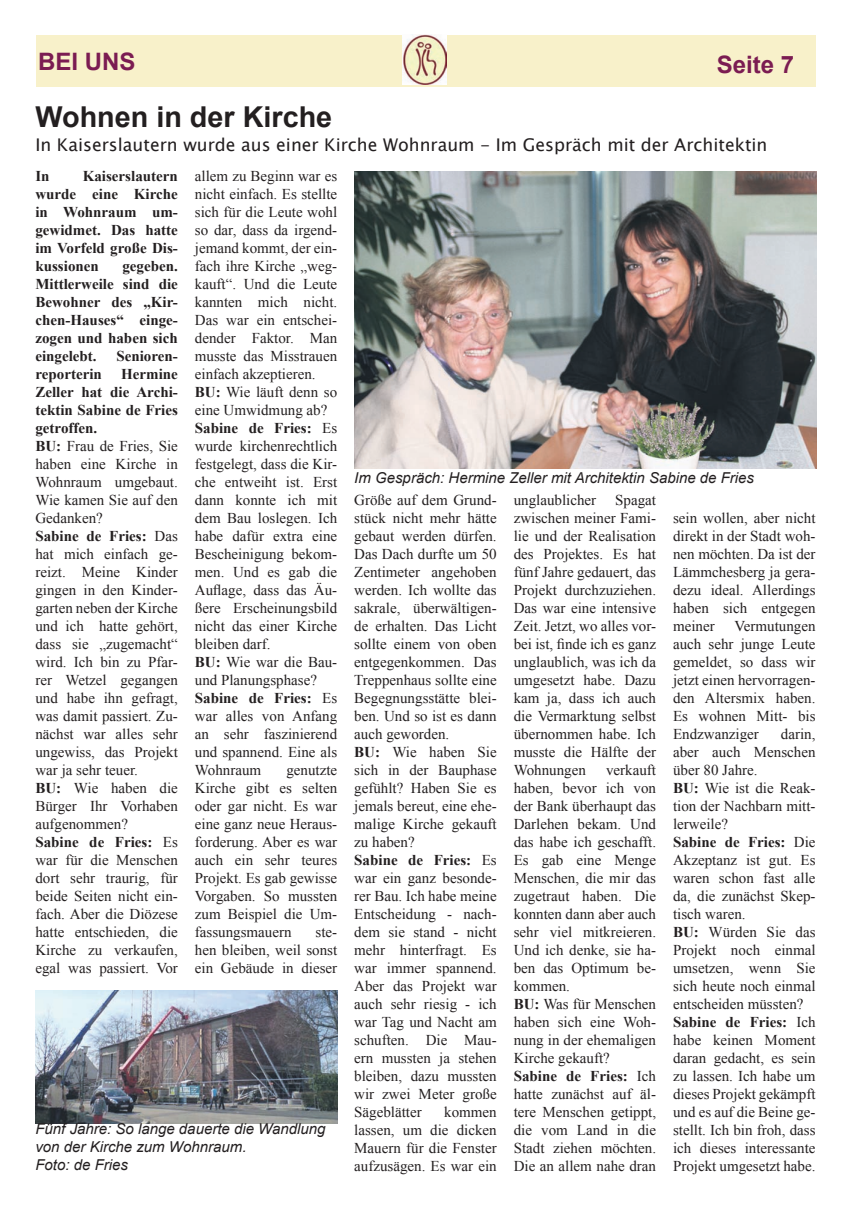
<style>
.page{position:relative;width:851px;height:1205px;background:#fff}
.page>*{position:absolute;margin:0;border:0;box-sizing:border-box;transform-origin:0 0}
.Standardüberschrift{font:700 28.75px "Arial";color:#231f20}
.t1{font:700 24px "Arial";color:#7b1c52}
.Standartuntertitel{font:17.5px "Lucida Sans Unicode";color:#231f20}
.Haupttext{font:15px/18px "Times New Roman";color:#231f20;text-align:justify}
.Haupttext-2{font:700 15px/18px "Times New Roman";color:#231f20;text-align:justify}
.Bildunterschrift{font:italic 15px/18px "Arial";color:#231f20}
.s1{font-weight:700}
</style>
<div class="page">
<div style="left:36px;top:35px;width:779px;height:52px;background:#f8f1ca"></div>
<img style="left:402px;top:35px;width:44px;height:50px">
<img style="left:354px;top:171px;width:462px;height:297px">
<img style="left:35px;top:990px;width:302px;height:133px">
<p class="t1" style="left:38px;top:46px;width:99px">BEI UNS</p>
<p class="t1" style="left:716px;top:48px;width:79px">Seite 7</p>
<p class="Standardüberschrift" style="left:35px;top:97px;width:298px">Wohnen in der Kirche</p>
<p class="Standartuntertitel" style="left:35px;top:131px;width:733px">In Kaiserslautern wurde aus einer Kirche Wohnraum - Im Gespräch mit der Architektin</p>
<p class="Haupttext-2" style="left:35px;top:166px;width:16px">In</p>
<p class="Haupttext" style="left:195px;top:166px;width:144px">allem zu Beginn war es nicht einfach. Es stellte sich für die Leute wohl so dar, dass da irgend&shy;jemand kommt, der ein&shy;fach ihre Kirche „weg&shy;kauft“. Und die Leute kannten mich nicht.<br>Das war ein entschei&shy;dender Faktor. Man musste das Misstrauen einfach akzeptieren.</p>
<p class="Haupttext" style="left:195px;top:382px;width:144px"><span class="s1">BU:</span> Wie läuft denn so eine Umwidmung ab?</p>
<p class="Haupttext" style="left:195px;top:418px;width:144px"><span class="s1">Sabine de Fries:</span> Es wurde kirchenrechtlich festgelegt, dass die Kir&shy;che entweiht ist. Erst dann konnte ich mit dem Bau loslegen. Ich habe dafür extra eine Bescheinigung bekom&shy;men. Und es gab die Auflage, dass das Äu&shy;ßere Erscheinungsbild nicht das einer Kirche bleiben darf.</p>
<p class="Haupttext" style="left:195px;top:652px;width:144px"><span class="s1">BU:</span> Wie war die Bau&shy;und Planungsphase?</p>
<p class="Haupttext" style="left:195px;top:688px;width:144px"><span class="s1">Sabine de Fries:</span> Es war alles von Anfang an sehr faszinierend und spannend. Eine als Wohnraum</p>
<p class="Haupttext-2" style="left:35px;top:166px;width:144px;text-indent:47px">Kaiserslautern wurde eine Kirche in Wohnraum um&shy;gewidmet. Das hatte im Vorfeld große Dis&shy;kussionen</p>
<p class="Haupttext-2" style="left:35px;top:256px;width:144px;text-indent:87px">gegeben.<br>Mittlerweile sind die Bewohner des „Kir&shy;chen-Hauses“ einge&shy;zogen und haben sich eingelebt.</p>
<p class="Haupttext-2" style="left:116px;top:346px;width:63px">Senioren-</p>
<p class="Haupttext-2" style="left:35px;top:364px;width:144px;text-indent:86px">Hermine Zeller hat die Archi&shy;tektin Sabine de Fries getroffen.</p>
<p class="Haupttext" style="left:35px;top:436px;width:144px"><span class="s1">BU:</span> Frau de Fries, Sie haben eine Kirche in Wohnraum umgebaut.<br>Wie kamen Sie auf den Gedanken?</p>
<p class="Haupttext" style="left:35px;top:526px;width:144px"><span class="s1">Sabine de Fries:</span> Das hat mich einfach ge&shy;reizt. Meine Kinder gingen in den Kinder&shy;garten neben der Kirche und ich hatte gehört, dass sie „zugemacht“ wird. Ich bin zu Pfar&shy;rer Wetzel gegangen und habe ihn gefragt, was damit passiert. Zu&shy;nächst war alles sehr ungewiss, das Projekt war ja sehr teuer.</p>
<p class="Haupttext" style="left:35px;top:778px;width:144px"><span class="s1">BU:</span> Wie haben die Bürger Ihr Vorhaben aufgenommen?</p>
<p class="Haupttext" style="left:35px;top:832px;width:144px"><span class="s1">Sabine de Fries:</span> Es war für die Menschen dort sehr traurig, für beide Seiten nicht ein&shy;fach. Aber die Diözese hatte entschieden, die Kirche zu verkaufen, egal was passiert. Vor</p>
<p class="Haupttext-2" style="left:35px;top:364px;width:68px">reporterin</p>
<p class="Bildunterschrift" style="left:354px;top:469px;width:401px">Im Gespräch: Hermine Zeller mit Architektin Sabine de Fries</p>
<p class="Haupttext" style="left:513px;top:490px;width:84px">unglaublicher</p>
<p class="Haupttext" style="left:354px;top:490px;width:144px">Größe auf dem Grund&shy;stück nicht mehr hätte gebaut werden dürfen.<br>Das Dach durfte um 50<br>Zentimeter angehoben werden. Ich wollte das sakrale, überwältigen&shy;de erhalten. Das Licht sollte einem von oben entgegenkommen. Das Treppenhaus sollte eine Begegnungsstätte blei&shy;ben. Und so ist es dann auch geworden.</p>
<p class="Haupttext" style="left:354px;top:742px;width:144px"><span class="s1">BU:</span> Wie haben Sie sich in der Bauphase gefühlt? Haben Sie es jemals bereut, eine ehe&shy;malige Kirche gekauft zu haben?</p>
<p class="Haupttext" style="left:354px;top:850px;width:144px"><span class="s1">Sabine de Fries:</span> Es war ein ganz besonde&shy;rer Bau. Ich habe meine Entscheidung - nach&shy;dem sie stand - nicht mehr hinterfragt. Es war immer spannend.<br>Aber das Projekt war auch sehr riesig - ich war Tag und Nacht am schuften. Die Mau&shy;ern mussten ja stehen bleiben, dazu mussten wir zwei Meter große Sägeblätter</p>
<p class="Haupttext" style="left:513px;top:490px;width:144px;text-indent:101px">Spagat zwischen meiner Fami&shy;lie und der Realisation des Projektes. Es hat fünf Jahre gedauert, das Projekt durchzuziehen.<br>Das war eine intensive Zeit. Jetzt, wo alles vor&shy;bei ist, finde ich es ganz unglaublich, was ich da umgesetzt habe. Dazu kam ja, dass ich auch die Vermarktung selbst übernommen habe. Ich musste die Hälfte der Wohnungen</p>
<p class="Haupttext" style="left:673px;top:508px;width:144px">sein wollen, aber nicht direkt in der Stadt woh&shy;nen möchten. Da ist der Lämmchesberg ja gera&shy;dezu ideal. Allerdings haben sich entgegen meiner</p>
<p class="Haupttext" style="left:673px;top:616px;width:144px;text-indent:61px">Vermutungen auch sehr junge Leute gemeldet, so dass wir jetzt einen hervorragen&shy;den Altersmix haben.<br>Es wohnen Mitt- bis Endzwanziger</p>
<p class="Haupttext" style="left:673px;top:724px;width:144px;text-indent:108px">darin, aber auch Menschen über 80 Jahre.</p>
<p class="Haupttext" style="left:673px;top:778px;width:144px"><span class="s1">BU:</span> Wie ist die Reak&shy;tion der Nachbarn mitt&shy;lerweile?</p>
<p class="Haupttext" style="left:673px;top:832px;width:144px"><span class="s1">Sabine de Fries:</span> Die Akzeptanz ist gut. Es waren schon fast alle da, die zunächst Skep&shy;tisch waren.</p>
<p class="Haupttext" style="left:673px;top:922px;width:144px"><span class="s1">BU:</span> Würden Sie das Projekt noch einmal umsetzen, wenn Sie sich heute noch einmal entscheiden müssten?</p>
<p class="Haupttext" style="left:673px;top:1012px;width:144px"><span class="s1">Sabine de Fries:</span> Ich habe keinen Moment daran gedacht, es sein zu lassen. Ich habe um dieses Projekt gekämpft und es auf die Beine ge&shy;stellt. Ich bin froh, dass ich dieses interessante Projekt umgesetzt habe.</p>
<p class="Haupttext" style="left:513px;top:760px;width:144px;text-indent:92px">verkauft haben, bevor ich von der Bank überhaupt das Darlehen bekam. Und das habe ich geschafft.<br>Es gab eine Menge Menschen, die mir das zugetraut haben. Die konnten dann aber auch sehr viel mitkreieren.<br>Und ich denke, sie ha&shy;ben das Optimum be&shy;kommen.</p>
<p class="Haupttext" style="left:513px;top:994px;width:144px"><span class="s1">BU:</span> Was für Menschen haben sich eine Woh&shy;nung in der ehemaligen Kirche gekauft?</p>
<p class="Haupttext" style="left:513px;top:1066px;width:144px"><span class="s1">Sabine de Fries:</span> Ich hatte zunächst auf äl&shy;tere Menschen getippt, die vom Land in die Stadt ziehen möchten.<br>Die an allem nahe dran</p>
<p class="Haupttext" style="left:195px;top:760px;width:144px;text-indent:92px">genutzte Kirche gibt es selten oder gar nicht. Es war eine ganz neue Heraus&shy;forderung. Aber es war auch ein sehr teures Projekt. Es gab gewisse Vorgaben. So mussten zum Beispiel die Um&shy;fassungsmauern</p>
<p class="Haupttext" style="left:195px;top:922px;width:144px;text-indent:121px">ste&shy;hen bleiben, weil sonst ein Gebäude in dieser</p>
<p class="Haupttext" style="left:354px;top:1102px;width:144px;text-indent:90px">kommen lassen, um die dicken Mauern für die Fenster aufzusägen. Es war ein</p>
<p class="Bildunterschrift" style="left:35px;top:1120px;width:291px">Fünf Jahre: So lange dauerte die Wandlung von der Kirche zum Wohnraum.</p>
<p class="Bildunterschrift" style="left:35px;top:1156px;width:94px">Foto: de Fries</p>
</div>
